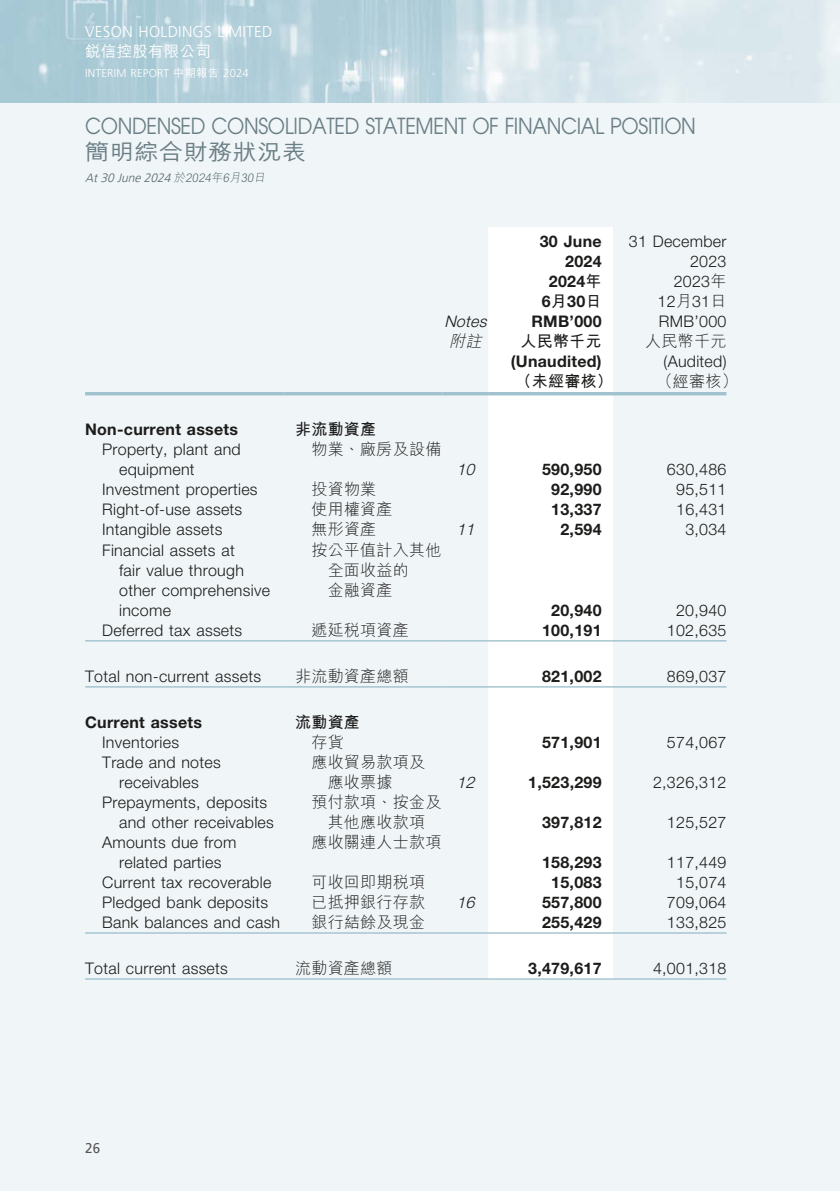
<style>
.page{position:relative;width:840px;height:1191px;background:#fff}
.page>*{position:absolute;margin:0;border:0;box-sizing:border-box;transform-origin:0 0}
.t1{font:22px "ITC Avant Garde Pro";letter-spacing:-.02em;color:#6a7e86;scale:.9 1}
.t2{font:500 22px "M Hei HK";letter-spacing:.015em;color:#6a7e86;scale:1.1 1}
.t3{font:300 16px/20px "Helvetica Neue LT Pro";letter-spacing:.015em;color:#1c1c1b}
.t4{font:700 16px/20px "Helvetica Neue LT Pro";letter-spacing:.015em;color:#1c1c1b;text-align:center}
.t5{font:300 16px/20px "M Hei HK";letter-spacing:.015em;color:#1c1c1b}
.t6{font:700 16px "M Hei HK";letter-spacing:.015em;color:#1c1c1b}
.t7{font:italic 300 16px "Helvetica Neue LT Pro";color:#1c1c1b}
.t8{font:italic 300 16px "M Hei HK";color:#1c1c1b}
.t9{font:300 15.6px "Frutiger LT Pro";letter-spacing:.015em;color:#fff}
.t10{font:500 15.6px "M Hei HK";letter-spacing:.015em;color:#fff}
.t11{font:14px "Frutiger LT Pro";color:#575756;scale:.95 1}
.t12{font:italic 300 12px "Frutiger LT Pro";color:#54676e}
.t13{font:300 11.2px "Frutiger LT Pro";letter-spacing:.015em;color:#fff}
.s1{font-family:"M Hei HK";font-weight:500}
.s2{font-family:"M Hei HK";font-style:normal}
.s3{font-family:"M Hei HK"}
</style>
<div class="page">
<div style="left:0;top:0;width:839px;height:1191px;background:#f0f5f7"></div>
<img style="left:0;top:0;width:839px;height:102px">
<div style="left:488px;top:227px;width:124px;height:751px;background:#fff"></div>
<hr style="left:85px;top:392px;width:198px;height:3px;background:#a0c1ce">
<hr style="left:283px;top:392px;width:159px;height:3px;background:#a0c1ce">
<hr style="left:442px;top:392px;width:46px;height:3px;background:#a0c1ce">
<hr style="left:488px;top:392px;width:124px;height:3px;background:#a0c1ce">
<hr style="left:612px;top:392px;width:114px;height:3px;background:#a0c1ce">
<hr style="left:85px;top:640px;width:198px;height:1px;background:#a0c1ce">
<hr style="left:283px;top:640px;width:159px;height:1px;background:#a0c1ce">
<hr style="left:442px;top:640px;width:46px;height:1px;background:#a0c1ce">
<hr style="left:488px;top:640px;width:124px;height:1px;background:#a0c1ce">
<hr style="left:612px;top:640px;width:114px;height:1px;background:#a0c1ce">
<hr style="left:85px;top:686px;width:198px;height:1px;background:#a0c1ce">
<hr style="left:283px;top:686px;width:159px;height:1px;background:#a0c1ce">
<hr style="left:442px;top:686px;width:46px;height:1px;background:#a0c1ce">
<hr style="left:488px;top:686px;width:124px;height:1px;background:#a0c1ce">
<hr style="left:612px;top:686px;width:114px;height:1px;background:#a0c1ce">
<hr style="left:85px;top:932px;width:198px;height:1px;background:#a0c1ce">
<hr style="left:283px;top:932px;width:159px;height:1px;background:#a0c1ce">
<hr style="left:442px;top:932px;width:46px;height:1px;background:#a0c1ce">
<hr style="left:488px;top:932px;width:124px;height:1px;background:#a0c1ce">
<hr style="left:612px;top:932px;width:114px;height:1px;background:#a0c1ce">
<hr style="left:85px;top:978px;width:198px;height:1px;background:#a0c1ce">
<hr style="left:283px;top:978px;width:159px;height:1px;background:#a0c1ce">
<hr style="left:442px;top:978px;width:46px;height:1px;background:#a0c1ce">
<hr style="left:488px;top:978px;width:124px;height:1px;background:#a0c1ce">
<hr style="left:612px;top:978px;width:114px;height:1px;background:#a0c1ce">
<p class="t9" style="left:85px;top:22px;width:189px">VESON HOLDINGS LIMITED</p>
<p class="t10" style="left:85px;top:40px;width:127px">銳信控股有限公司</p>
<p class="t13" style="left:85px;top:66px;width:165px">INTERIM REPORT <span class="s1">中期報告</span> 2024</p>
<h1 class="t1" style="left:85px;top:112px;width:679px">CONDENSED CONSOLIDATED STATEMENT OF FINANCIAL POSITION</h1>
<h1 class="t2" style="left:85px;top:136px;width:202px">簡明綜合財務狀況表</h1>
<p class="t12" style="left:85px;top:171px;width:184px">At30 June2024 <span class="s2">於2024年6月30日</span></p>
<p class="t4" style="left:539px;top:231px;width:63px">30 June</p>
<p class="t3" style="left:628px;top:231px;width:99px">31 December</p>
<p class="t4" style="left:565px;top:251px;width:38px">2024</p>
<p class="t3" style="left:689px;top:251px;width:38px">2023</p>
<p class="t4" style="left:541px;top:271px;width:61px">2024<span class="s3">年<br></span>6<span class="s3">月</span>30<span class="s3">日</span></p>
<p class="t3" style="left:657px;top:271px;width:70px;text-align:right">2023<span class="s3">年<br></span>12<span class="s3">月</span>31<span class="s3">日</span></p>
<p class="t7" style="left:444px;top:311px;width:48px">Notes</p>
<p class="t4" style="left:531px;top:311px;width:72px">RMB’000</p>
<p class="t3" style="left:658px;top:311px;width:69px">RMB’000</p>
<p class="t8" style="left:449px;top:330px;width:39px">附註</p>
<p class="t6" style="left:520px;top:329px;width:83px">人民幣千元</p>
<p class="t5" style="left:645px;top:330px;width:83px">人民幣千元</p>
<p class="t4" style="left:510px;top:351px;width:92px">(Unaudited)</p>
<p class="t3" style="left:663px;top:351px;width:64px">(Audited)</p>
<p class="t6" style="left:515px;top:369px;width:99px">（未經審核）</p>
<p class="t5" style="left:656px;top:370px;width:83px">（經審核）</p>
<p class="t4" style="left:85px;top:419px;width:154px">Non-current assets</p>
<p class="t6" style="left:295px;top:418px;width:83px">非流動資產</p>
<p class="t3" style="left:119px;top:439px;width:123px;text-indent:-17px">Property, plant and equipment</p>
<p class="t5" style="left:311px;top:439px;width:131px">物業、廠房及設備</p>
<p class="t7" style="left:456px;top:460px;width:24px">10</p>
<p class="t4" style="left:542px;top:459px;width:61px">590,950</p>
<p class="t3" style="left:666px;top:459px;width:61px">630,486</p>
<p class="t3" style="left:102px;top:479px;width:157px">Investment properties</p>
<p class="t5" style="left:311px;top:479px;width:66px">投資物業</p>
<p class="t4" style="left:551px;top:479px;width:52px">92,990</p>
<p class="t3" style="left:675px;top:479px;width:52px">95,511</p>
<p class="t3" style="left:102px;top:499px;width:141px">Right-of-use assets</p>
<p class="t5" style="left:311px;top:499px;width:83px">使用權資產</p>
<p class="t4" style="left:551px;top:499px;width:52px">13,337</p>
<p class="t3" style="left:675px;top:499px;width:52px">16,431</p>
<p class="t3" style="left:102px;top:519px;width:122px">Intangible assets</p>
<p class="t5" style="left:311px;top:519px;width:66px">無形資產</p>
<p class="t7" style="left:456px;top:520px;width:24px">11</p>
<p class="t4" style="left:560px;top:519px;width:43px">2,594</p>
<p class="t3" style="left:685px;top:519px;width:43px">3,034</p>
<p class="t3" style="left:119px;top:539px;width:152px;text-indent:-17px">Financial assets at<br>fair value through other comprehensive income</p>
<p class="t5" style="left:327px;top:539px;width:115px;text-indent:-16px">按公平值計入其他全面收益的<br>金融資產</p>
<p class="t4" style="left:551px;top:599px;width:52px">20,940</p>
<p class="t3" style="left:675px;top:599px;width:52px">20,940</p>
<p class="t3" style="left:102px;top:619px;width:142px">Deferred tax assets</p>
<p class="t5" style="left:311px;top:619px;width:99px">遞延稅項資產</p>
<p class="t4" style="left:541px;top:619px;width:61px">100,191</p>
<p class="t3" style="left:666px;top:619px;width:61px">102,635</p>
<p class="t3" style="left:85px;top:665px;width:177px">Total non-current assets</p>
<p class="t5" style="left:295px;top:665px;width:115px">非流動資產總額</p>
<p class="t4" style="left:542px;top:665px;width:61px">821,002</p>
<p class="t3" style="left:666px;top:665px;width:61px">869,037</p>
<p class="t4" style="left:85px;top:711px;width:118px">Current assets</p>
<p class="t6" style="left:295px;top:710px;width:66px">流動資產</p>
<p class="t3" style="left:102px;top:731px;width:78px">Inventories</p>
<p class="t5" style="left:311px;top:731px;width:34px">存貨</p>
<p class="t4" style="left:542px;top:731px;width:61px">571,901</p>
<p class="t3" style="left:666px;top:731px;width:61px">574,067</p>
<p class="t3" style="left:102px;top:751px;width:120px;text-align:center">Trade and notes receivables</p>
<p class="t5" style="left:327px;top:751px;width:99px;text-indent:-16px">應收貿易款項及應收票據</p>
<p class="t7" style="left:456px;top:772px;width:24px">12</p>
<p class="t4" style="left:528px;top:771px;width:75px">1,523,299</p>
<p class="t3" style="left:652px;top:771px;width:75px">2,326,312</p>
<p class="t3" style="left:119px;top:791px;width:156px;text-indent:-17px">Prepayments, deposits and other receivables</p>
<p class="t5" style="left:311px;top:791px;width:131px;text-align:center">預付款項、按金及其他應收款項</p>
<p class="t3" style="left:102px;top:831px;width:136px;text-align:center">Amounts due from related parties</p>
<p class="t5" style="left:311px;top:831px;width:131px">應收關連人士款項</p>
<p class="t4" style="left:542px;top:811px;width:61px">397,812</p>
<p class="t3" style="left:666px;top:811px;width:61px">125,527</p>
<p class="t4" style="left:542px;top:851px;width:61px">158,293</p>
<p class="t3" style="left:666px;top:851px;width:61px">117,449</p>
<p class="t3" style="left:102px;top:871px;width:170px">Current tax recoverable</p>
<p class="t5" style="left:311px;top:871px;width:115px">可收回即期稅項</p>
<p class="t4" style="left:551px;top:871px;width:52px">15,083</p>
<p class="t3" style="left:675px;top:871px;width:52px">15,074</p>
<p class="t3" style="left:102px;top:891px;width:167px">Pledged bank deposits</p>
<p class="t5" style="left:311px;top:891px;width:115px">已抵押銀行存款</p>
<p class="t7" style="left:456px;top:892px;width:24px">16</p>
<p class="t4" style="left:542px;top:891px;width:61px">557,800</p>
<p class="t3" style="left:666px;top:891px;width:61px">709,064</p>
<p class="t3" style="left:102px;top:911px;width:179px">Bank balances and cash</p>
<p class="t5" style="left:311px;top:911px;width:115px">銀行結餘及現金</p>
<p class="t4" style="left:542px;top:911px;width:61px">255,429</p>
<p class="t3" style="left:666px;top:911px;width:61px">133,825</p>
<p class="t3" style="left:85px;top:957px;width:144px">Total current assets</p>
<p class="t5" style="left:295px;top:957px;width:99px">流動資產總額</p>
<p class="t4" style="left:528px;top:957px;width:75px">3,479,617</p>
<p class="t3" style="left:652px;top:957px;width:75px">4,001,318</p>
<p class="t11" style="left:85px;top:1140px;width:17px">26</p>
</div>
